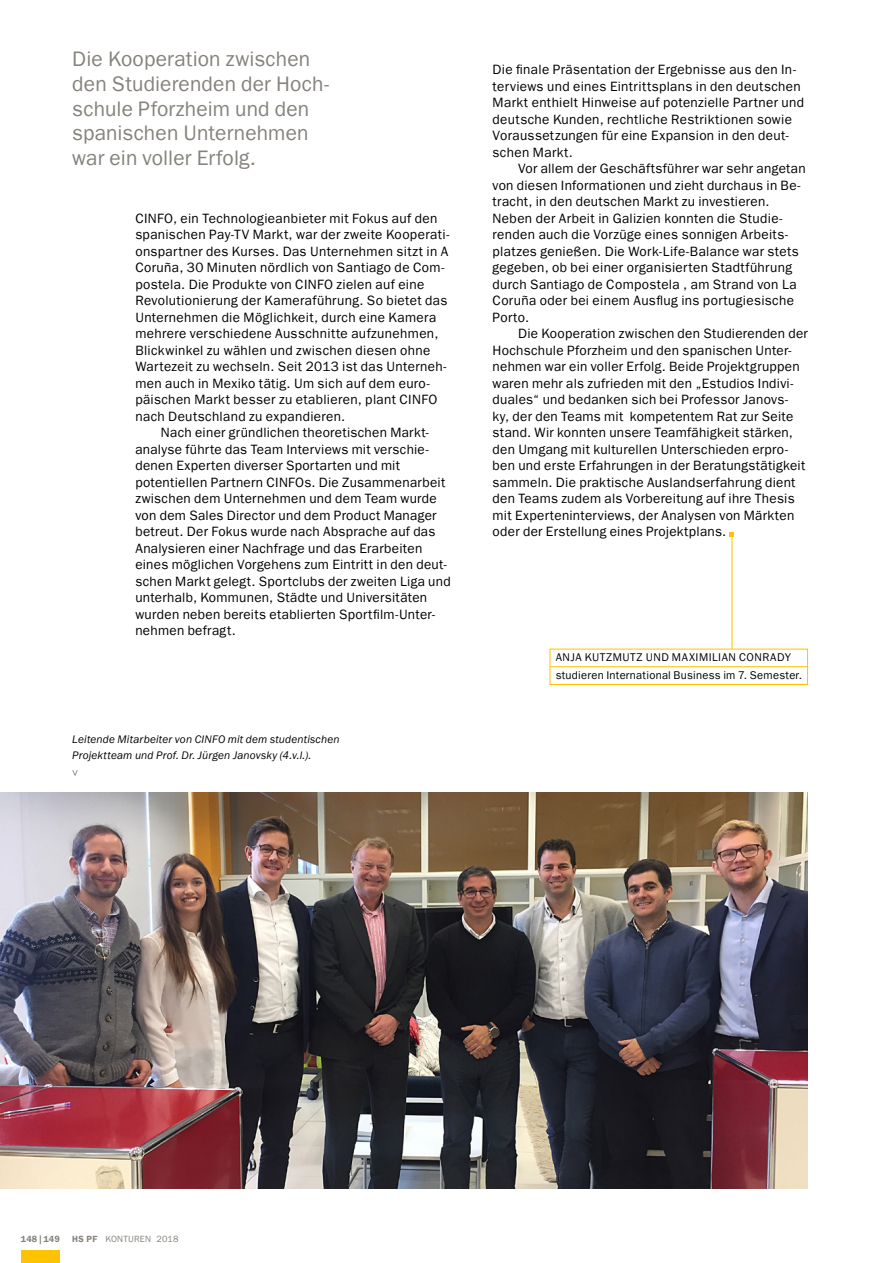
<style>
.page{position:relative;width:893px;height:1263px;background:#fff}
.page>*{position:absolute;margin:0;border:0;box-sizing:border-box;transform-origin:0 0}
.t1{font:21px/24.8px "Franklin Gothic LT Pro";letter-spacing:.005em;color:#86827c}
.t2{font:13.5px/16.5px "Franklin Gothic LT Pro";letter-spacing:.025em;color:#000}
.t3{font:italic 11.25px/16.5px "Franklin Gothic LT Pro";letter-spacing:.015em;color:#000}
.t4{font:11.25px/17.7px "Franklin Gothic LT Pro";letter-spacing:.025em;color:#000}
.t5{font:9px "Franklin Gothic LT Pro";letter-spacing:.025em;color:#86827c}
.t6{font:9px "Franklin Gothic LT Pro Dm";letter-spacing:.005em;color:#86827c}
.s1{font-family:"Franklin Gothic LT Pro Dm"}
</style>
<div class="page">
<div style="left:21px;top:1250px;width:39px;height:13px;background:#fdc300"></div>
<svg style="left:730px;top:532px;width:4px;height:4px"></svg>
<img style="left:0;top:792px;width:808px;height:396px">
<svg style="left:72px;top:770px;width:6px;height:6px"></svg>
<hr style="left:550px;top:666px;width:257px;height:1px;background:#fdc300">
<div style="left:550px;top:649px;width:258px;height:36px;border:1px solid #fdc300"></div>
<hr style="left:732px;top:534px;width:1px;height:115px;background:#fdc300">
<h1 class="t1" style="left:72px;top:47px;width:258px">Die Kooperation zwischen den Studierenden der Hoch&shy;schule Pforzheim und den spanischen Unternehmen war ein voller Erfolg.</h1>
<p class="t2" style="left:135px;top:210px;width:303px">CINFO, ein Technologieanbieter mit Fokus auf den</p>
<p class="t2" style="left:135px;top:227px;width:315px">spanischen Pay-TV Markt, war der zweite Kooperati-</p>
<p class="t2" style="left:135px;top:243px;width:315px">onspartner des Kurses. Das Unternehmen sitzt in A</p>
<p class="t2" style="left:135px;top:260px;width:310px">Coruña, 30 Minuten nördlich von Santiago de Com-</p>
<p class="t2" style="left:135px;top:276px;width:290px">postela. Die Produkte von CINFO zielen auf eine</p>
<p class="t2" style="left:135px;top:293px;width:313px">Revolutionierung der Kameraführung. So bietet das</p>
<p class="t2" style="left:135px;top:309px;width:302px">Unternehmen die Möglichkeit, durch eine Kamera</p>
<p class="t2" style="left:135px;top:325px;width:305px">mehrere verschiedene Ausschnitte aufzunehmen,</p>
<p class="t2" style="left:135px;top:342px;width:296px">Blickwinkel zu wählen und zwischen diesen ohne</p>
<p class="t2" style="left:135px;top:358px;width:313px">Wartezeit zu wechseln. Seit 2013 ist das Unterneh-</p>
<p class="t2" style="left:135px;top:375px;width:296px">men auch in Mexiko tätig. Um sich auf dem euro-</p>
<p class="t2" style="left:135px;top:391px;width:303px">päischen Markt besser zu etablieren, plant CINFO</p>
<p class="t2" style="left:135px;top:408px;width:211px">nach Deutschland zu expandieren.</p>
<p class="t2" style="left:161px;top:424px;width:269px">Nach einer gründlichen theoretischen Markt-</p>
<p class="t2" style="left:135px;top:441px;width:295px">analyse führte das Team Interviews mit verschie-</p>
<p class="t2" style="left:135px;top:457px;width:266px">denen Experten diverser Sportarten und mit</p>
<p class="t2" style="left:135px;top:474px;width:311px">potentiellen Partnern CINFOs. Die Zusammenarbeit</p>
<p class="t2" style="left:135px;top:490px;width:303px">zwischen dem Unternehmen und dem Team wurde</p>
<p class="t2" style="left:135px;top:507px;width:303px">von dem Sales Director und dem Product Manager</p>
<p class="t2" style="left:135px;top:523px;width:302px">betreut. Der Fokus wurde nach Absprache auf das</p>
<p class="t2" style="left:135px;top:540px;width:288px">Analysieren einer Nachfrage und das Erarbeiten</p>
<p class="t2" style="left:135px;top:556px;width:313px">eines möglichen Vorgehens zum Eintritt in den deut-</p>
<p class="t2" style="left:135px;top:573px;width:317px">schen Markt gelegt. Sportclubs der zweiten Liga und</p>
<p class="t2" style="left:135px;top:589px;width:293px">unterhalb, Kommunen, Städte und Universitäten</p>
<p class="t2" style="left:135px;top:606px;width:301px">wurden neben bereits etablierten Sportfilm-Unter-</p>
<p class="t2" style="left:135px;top:622px;width:102px">nehmen befragt.</p>
<p class="t3" style="left:72px;top:731px;width:269px">Leitende Mitarbeiter von CINFO mit dem studentischen<br>Projektteam und Prof. Dr. Jürgen Janovsky (4.v.l.).</p>
<p class="t2" style="left:493px;top:61px;width:313px">Die finale Präsentation der Ergebnisse aus den In&shy;terviews und eines Eintrittsplans in den deutschen Markt enthielt Hinweise auf potenzielle Partner und deutsche Kunden, rechtliche Restriktionen sowie Voraussetzungen für eine Expansion in den deut&shy;schen Markt.</p>
<p class="t2" style="left:493px;top:160px;width:315px;text-indent:26px">Vor allem der Geschäftsführer war sehr angetan von diesen Informationen und zieht durchaus in Be&shy;tracht, in den deutschen Markt zu investieren.<br>Neben der Arbeit in Galizien konnten die Studie&shy;renden auch die Vorzüge eines sonnigen Arbeits&shy;platzes genießen. Die Work-Life-Balance war stets gegeben, ob bei einer organisierten Stadtführung durch Santiago de Compostela , am Strand von La Coruña oder bei einem Ausflug ins portugiesische Porto.</p>
<p class="t2" style="left:493px;top:325px;width:317px;text-indent:26px">Die Kooperation zwischen den Studierenden der Hochschule Pforzheim und den spanischen Unter&shy;nehmen war ein voller Erfolg. Beide Projektgruppen waren mehr als zufrieden mit den „Estudios Indivi&shy;duales“ und bedanken sich bei Professor Janovs&shy;ky, der den Teams mit kompetentem Rat zur Seite stand. Wir konnten unsere Teamfähigkeit stärken, den Umgang mit kulturellen Unterschieden erpro&shy;ben und erste Erfahrungen in der Beratungstätigkeit sammeln. Die praktische Auslandserfahrung dient den Teams zudem als Vorbereitung auf ihre Thesis mit Experteninterviews, der Analysen von Märkten oder der Erstellung eines Projektplans.</p>
<p class="t4" style="left:556px;top:649px;width:248px">ANJA KUTZMUTZ UND MAXIMILIAN CONRADY studieren International Business im 7. Semester.</p>
<p class="t6" style="left:21px;top:1233px;width:40px">148 | 149</p>
<p class="t5" style="left:72px;top:1234px;width:108px"><span class="s1">HS PF</span> KONTUREN 2018</p>
</div>
